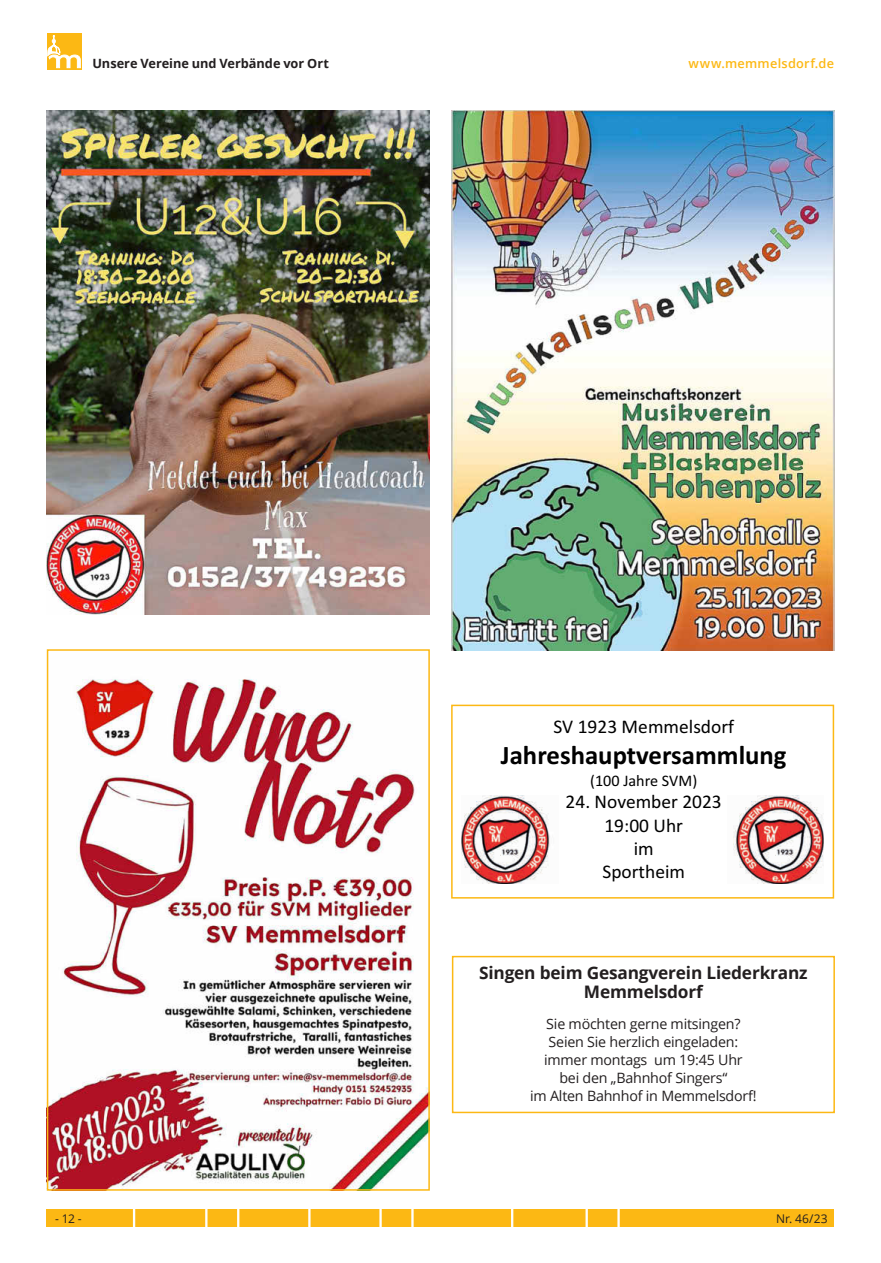
<style>
.page{position:relative;width:881px;height:1263px;background:#fff}
.page>*{position:absolute;margin:0;border:0;box-sizing:border-box;transform-origin:0 0}
.t1{font:700 26.7px "Ygsrjs Calibri";color:#000}
.t2{font:19.5px/23.4px "Nfvtbq Calibri";color:#000;text-align:center}
.t3{font:700 17.25px/18.9px "Open Sans";letter-spacing:-.01em;color:#231f20;text-align:center}
.t4{font:16.2px "Nfvtbq Calibri";color:#000}
.t5{font:14.25px/18px "Open Sans";letter-spacing:-.015em;color:#231f20;text-align:center}
.t6{font:700 12.75px "Open Sans";color:#231f20}
.t7{font:600 12.75px "Open Sans";letter-spacing:.02em;color:#fcb814}
.t8{font:12px "Open Sans";letter-spacing:.005em;color:#231f20}
</style>
<div class="page">
<svg style="left:47px;top:34px;width:34px;height:36px"></svg>
<svg style="left:47px;top:35px;width:33px;height:33px"></svg>
<div style="left:47px;top:1210px;width:786px;height:17px;background:#fcb814"></div>
<svg style="left:133px;top:1210px;width:2px;height:17px"></svg>
<svg style="left:205px;top:1210px;width:2px;height:17px"></svg>
<svg style="left:237px;top:1210px;width:2px;height:17px"></svg>
<svg style="left:308px;top:1210px;width:2px;height:17px"></svg>
<svg style="left:379px;top:1210px;width:2px;height:17px"></svg>
<svg style="left:411px;top:1210px;width:2px;height:17px"></svg>
<svg style="left:511px;top:1210px;width:2px;height:17px"></svg>
<svg style="left:585px;top:1210px;width:2px;height:17px"></svg>
<svg style="left:617px;top:1210px;width:2px;height:17px"></svg>
<img style="left:451px;top:111px;width:382px;height:540px">
<img style="left:50px;top:679px;width:376px;height:509px">
<div style="left:47px;top:649px;width:382px;height:542px;border:2px solid #fcb814"></div>
<img style="left:461px;top:795px;width:89px;height:89px">
<img style="left:733px;top:795px;width:90px;height:89px">
<div style="left:451px;top:705px;width:382px;height:193px;border:2px solid #fcb814"></div>
<img style="left:47px;top:111px;width:382px;height:504px">
<div style="left:451px;top:956px;width:383px;height:157px;border:2px solid #fcb814"></div>
<p class="t6" style="left:92px;top:54px;width:238px">Unsere Vereine und Verbände vor Ort</p>
<p class="t7" style="left:688px;top:55px;width:147px">www.memmelsdorf.de</p>
<h2 class="t2" style="left:553px;top:715px;width:182px">SV 1923 Memmelsdorf</h2>
<h1 class="t1" style="left:500px;top:736px;width:287px">Jahreshauptversammlung</h1>
<p class="t4" style="left:590px;top:769px;width:109px">(100 Jahre SVM)</p>
<h2 class="t2" style="left:565px;top:790px;width:158px">24. November 2023<br>19:00 Uhr<br>im<br>Sportheim</h2>
<p class="t3" style="left:479px;top:963px;width:330px">Singen beim Gesangverein Liederkranz<br>Memmelsdorf</p>
<p class="t5" style="left:530px;top:1014px;width:228px">Sie möchten gerne mitsingen?<br>Seien Sie herzlich eingeladen: immer montags um 19:45 Uhr<br>bei den „Bahnhof Singers“<br>im Alten Bahnhof in Memmelsdorf!</p>
<p class="t8" style="left:55px;top:1211px;width:28px">- 12 -</p>
<p class="t8" style="left:775px;top:1211px;width:53px">Nr. 46/23</p>
</div>
